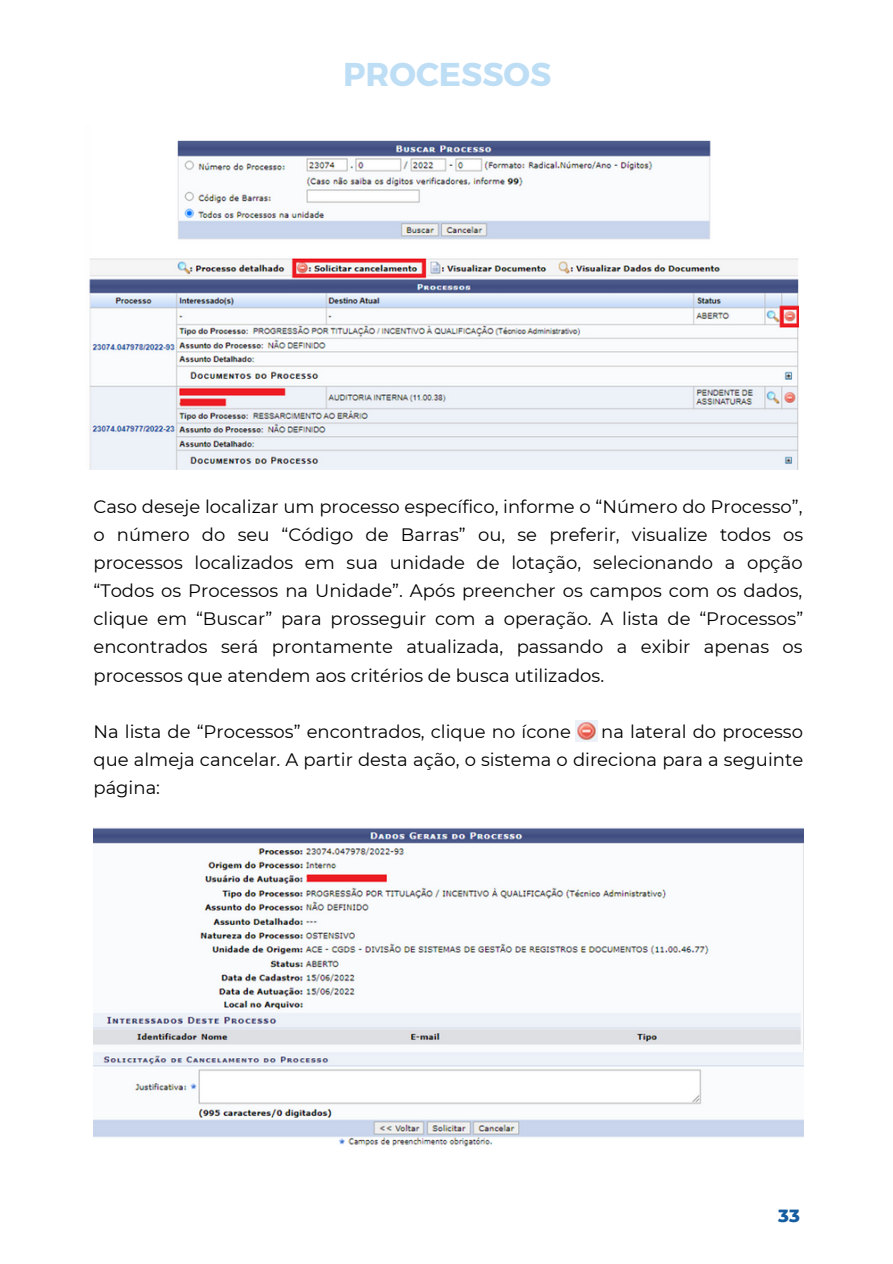
<style>
.page{position:relative;width:893px;height:1264px;background:#fff}
.page>*{position:absolute;margin:0;border:0;box-sizing:border-box;transform-origin:0 0}
.t1{font:700 33px "Montserrat";color:#bedef5}
.t2{font:18px/28px "Montserrat";color:#000;text-align:justify}
.t3{font:800 18px "Montserrat";color:#145da0}
</style>
<div class="page">
<img style="left:89px;top:140px;width:709px;height:330px">
<img style="left:576px;top:720px;width:21px;height:21px">
<img style="left:93px;top:827px;width:710px;height:320px">
<h1 class="t1" style="left:343px;top:53px;width:210px">PROCESSOS</h1>
<p class="t2" style="left:93px;top:492px;width:711px">Caso deseje localizar um processo específico, informe o “Número do Processo”, o número do seu “Código de Barras” ou, se preferir, visualize todos os processos localizados em sua unidade de lotação, selecionando a opção “Todos os Processos na Unidade”. Após preencher os campos com os dados, clique em “Buscar” para prosseguir com a operação. A lista de “Processos” encontrados será prontamente atualizada, passando a exibir apenas os processos que atendem aos critérios de busca utilizados.</p>
<p class="t2" style="left:93px;top:717px;width:479px">Na lista de “Processos” encontrados, clique no ícone</p>
<p class="t2" style="left:93px;top:717px;width:711px;text-indent:507px">na lateral do processo que almeja cancelar. A partir desta ação, o sistema o direciona para a seguinte página:</p>
<p class="t3" style="left:778px;top:1204px;width:23px">33</p>
</div>
